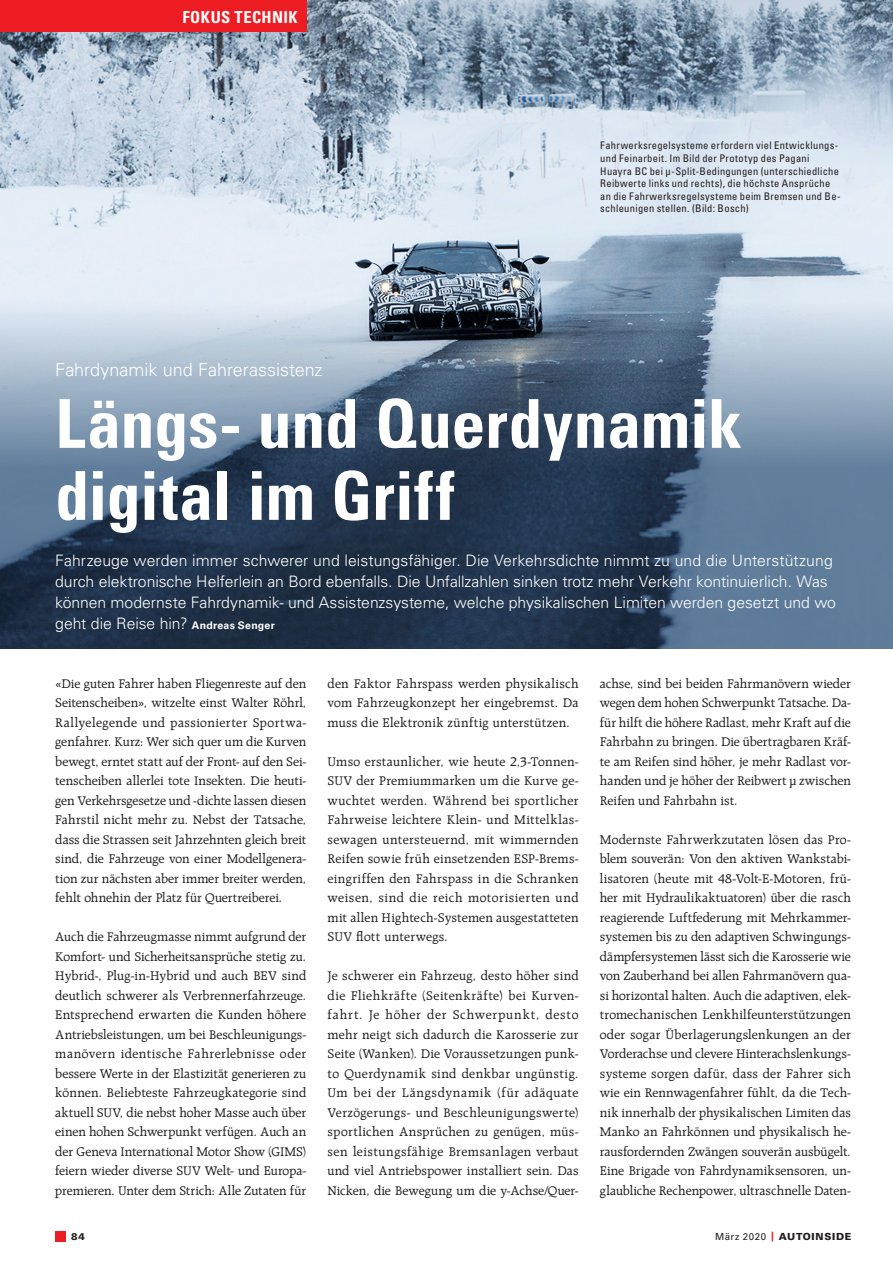
<style>
.page{position:relative;width:893px;height:1263px;background:#fff}
.page>*{position:absolute;margin:0;border:0;box-sizing:border-box;transform-origin:0 0}
._02_02_Titel_55PT{font:700 condensed 67.5px/72px "Univers LT Std";color:#fff}
._01_Kopfzeile{font:300 18px "Univers LT Std";color:#fff}
._01_Rubrik_Titel_lin{font:700 condensed 16.5px "Univers LT Std";letter-spacing:.025em;color:#fff}
._03_Lead{font:300 15.75px/21px "Univers LT Std";letter-spacing:-.005em;color:#fff}
._05_Lauftext{font:13.5px/19.5px "Raleigh LT Std";letter-spacing:.005em;color:#231f20;text-align:justify}
._00_Bildlegende{font:condensed 10.5px/12.6px "Univers LT Std";letter-spacing:.03em;color:#231f20}
.Lauftext{font:900 9.75px "Univers LT Std";letter-spacing:.07em;color:#231f20}
.s1{font-weight:700;font-size:10.5px}
.s2{font-weight:400}
.s3{color:#ee1d23}
</style>
<div class="page">
<img style="left:0;top:0;width:893px;height:303px">
<svg style="left:0;top:303px;width:893px;height:346px;background:#546880"></svg>
<div style="left:55px;top:1231px;width:11px;height:11px;background:#ee1d23"></div>
<div style="left:0;top:0;width:306px;height:32px;background:#ee1d23"></div>
<p class="_01_Rubrik_Titel_lin" style="left:182px;top:7px;width:117px">FOKUS TECHNIK</p>
<p class="_00_Bildlegende" style="left:600px;top:139px;width:242px">Fahrwerksregelsysteme erfordern viel Entwicklungs&shy;und Feinarbeit. Im Bild der Prototyp des Pagani Huayra BC bei µ-Split-Bedingungen (unterschiedliche Reibwerte links und rechts), die höchste Ansprüche an die Fahrwerksregelsysteme beim Bremsen und Be&shy;schleunigen stellen. (Bild: Bosch)</p>
<p class="_01_Kopfzeile" style="left:55px;top:359px;width:269px">Fahrdynamik und Fahrerassistenz</p>
<p class="_02_02_Titel_55PT" style="left:55px;top:388px;width:688px">Längs- und Querdynamik digital im Griff</p>
<p class="_03_Lead" style="left:55px;top:550px;width:782px">Fahrzeuge werden immer schwerer und leistungsfähiger. Die Verkehrsdichte nimmt zu und die Unterstützung durch elektronische Helferlein an Bord ebenfalls. Die Unfallzahlen sinken trotz mehr Verkehr kontinuierlich. Was können modernste Fahrdynamik- und Assistenzsysteme, welche physikalischen Limiten werden gesetzt und wo geht die Reise hin? <span class="s1">Andreas Senger</span></p>
<p class="_05_Lauftext" style="left:55px;top:674px;width:253px">«Die guten Fahrer haben Fliegenreste auf den Seitenscheiben», witzelte einst Walter Röhrl, Rallyelegende und passionierter Sportwa&shy;genfahrer. Kurz: Wer sich quer um die Kurven bewegt, erntet statt auf der Front- auf den Sei&shy;tenscheiben allerlei tote Insekten. Die heuti&shy;gen Verkehrsgesetze und -dichte lassen diesen Fahrstil nicht mehr zu. Nebst der Tatsache, dass die Strassen seit Jahrzehnten gleich breit sind, die Fahrzeuge von einer Modellgenera&shy;tion zur nächsten aber immer breiter werden, fehlt ohnehin der Platz für Quertreiberei.</p>
<p class="_05_Lauftext" style="left:55px;top:927px;width:253px">Auch die Fahrzeugmasse nimmt aufgrund der Komfort- und Sicherheitsansprüche stetig zu.<br>Hybrid-, Plug-in-Hybrid und auch BEV sind deutlich schwerer als Verbrennerfahrzeuge.<br>Entsprechend erwarten die Kunden höhere Antriebsleistungen, um bei Beschleunigungs&shy;manövern identische Fahrerlebnisse oder bessere Werte in der Elastizität generieren zu können. Beliebteste Fahrzeugkategorie sind aktuell SUV, die nebst hoher Masse auch über einen hohen Schwerpunkt verfügen. Auch an der Geneva International Motor Show (GIMS) feiern wieder diverse SUV Welt- und Europa&shy;premieren. Unter dem Strich: Alle Zutaten für</p>
<p class="_05_Lauftext" style="left:328px;top:674px;width:253px">den Faktor Fahrspass werden physikalisch vom Fahrzeugkonzept her eingebremst. Da muss die Elektronik zünftig unterstützen.</p>
<p class="_05_Lauftext" style="left:328px;top:752px;width:253px">Umso erstaunlicher, wie heute 2,3-Tonnen-SUV der Premiummarken um die Kurve ge&shy;wuchtet werden. Während bei sportlicher Fahrweise leichtere Klein- und Mittelklas&shy;sewagen untersteuernd, mit wimmernden Reifen sowie früh einsetzenden ESP-Brems&shy;eingriffen den Fahrspass in die Schranken weisen, sind die reich motorisierten und mit allen Hightech-Systemen ausgestatteten SUV flott unterwegs.</p>
<p class="_05_Lauftext" style="left:328px;top:966px;width:253px">Je schwerer ein Fahrzeug, desto höher sind die Fliehkräfte (Seitenkräfte) bei Kurven&shy;fahrt. Je höher der Schwerpunkt, desto mehr neigt sich dadurch die Karosserie zur Seite (Wanken). Die Voraussetzungen punk&shy;to Querdynamik sind denkbar ungünstig.<br>Um bei der Längsdynamik (für adäquate Verzögerungs- und Beschleunigungswerte) sportlichen Ansprüchen zu genügen, müs&shy;sen leistungsfähige Bremsanlagen verbaut und viel Antriebspower installiert sein. Das Nicken, die Bewegung um die y-Achse/Quer-</p>
<p class="_05_Lauftext" style="left:600px;top:674px;width:253px">achse, sind bei beiden Fahrmanövern wieder wegen dem hohen Schwerpunkt Tatsache. Da&shy;für hilft die höhere Radlast, mehr Kraft auf die Fahrbahn zu bringen. Die übertragbaren Kräf&shy;te am Reifen sind höher, je mehr Radlast vor&shy;handen und je höher der Reibwert µ zwischen Reifen und Fahrbahn ist.</p>
<p class="_05_Lauftext" style="left:600px;top:830px;width:253px">Modernste Fahrwerkzutaten lösen das Pro&shy;blem souverän: Von den aktiven Wankstabi&shy;lisatoren (heute mit 48-Volt-E-Motoren, frü&shy;her mit Hydraulikaktuatoren) über die rasch reagierende Luftfederung mit Mehrkammer&shy;systemen bis zu den adaptiven Schwingungs&shy;dämpfersystemen lässt sich die Karosserie wie von Zauberhand bei allen Fahrmanövern qua&shy;si horizontal halten. Auch die adaptiven, elek&shy;tromechanischen Lenkhilfeunterstützungen oder sogar Überlagerungslenkungen an der Vorderachse und clevere Hinterachslenkungs&shy;systeme sorgen dafür, dass der Fahrer sich wie ein Rennwagenfahrer fühlt, da die Tech&shy;nik innerhalb der physikalischen Limiten das Manko an Fahrkönnen und physikalisch he&shy;rausfordernden Zwängen souverän ausbügelt.<br>Eine Brigade von Fahrdynamiksensoren, un&shy;glaubliche Rechenpower, ultraschnelle Daten-</p>
<p class="Lauftext" style="left:71px;top:1231px;width:16px">84</p>
<p class="Lauftext" style="left:715px;top:1231px;width:138px"><span class="s2">März 2020</span> <span class="s3">|</span> AUTOINSIDE</p>
</div>
